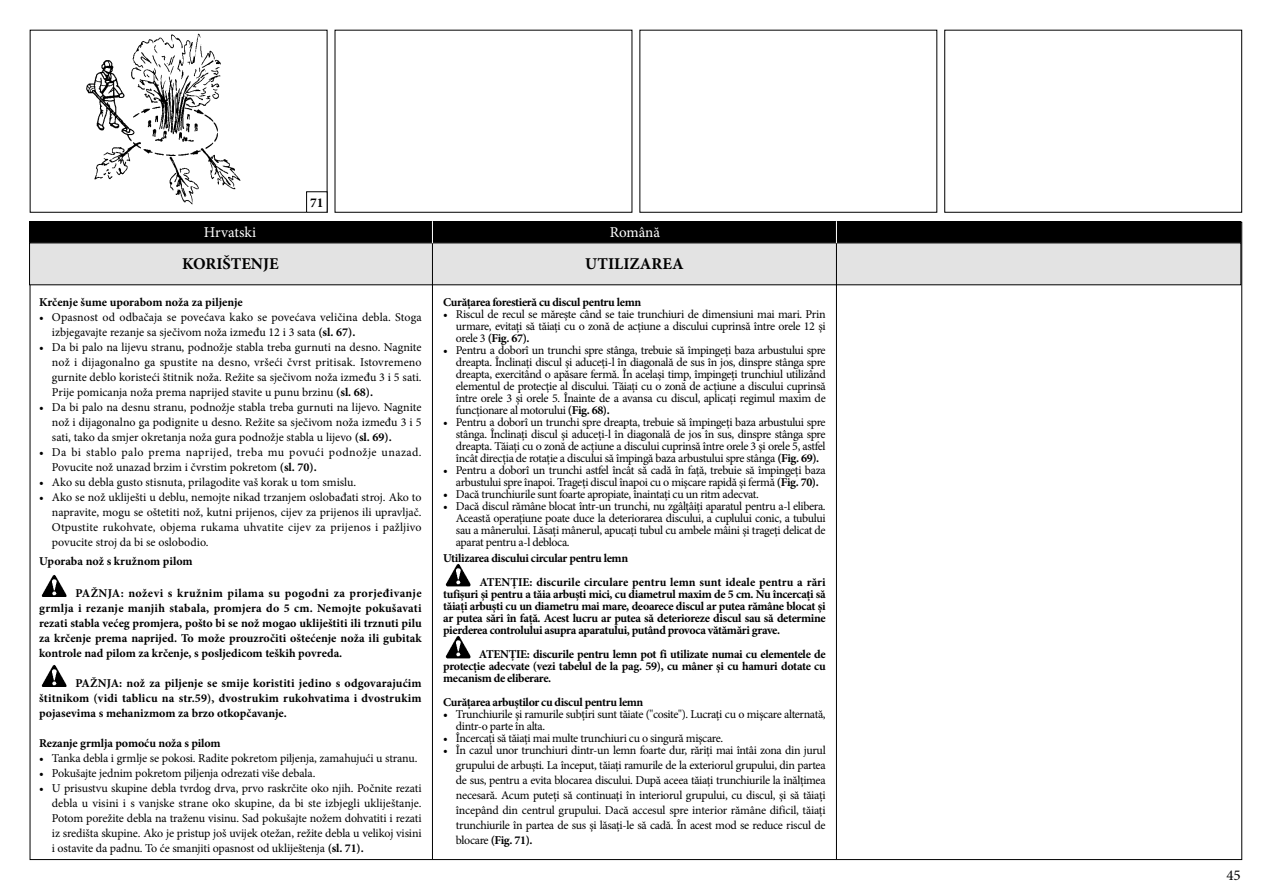
<style>
.page{position:relative;width:1263px;height:893px;background:#fff}
.page>*{position:absolute;margin:0;border:0;box-sizing:border-box;transform-origin:0 0}
.t1{font:700 16.5px "Minion Pro";color:#000}
.t2{font:15px "Minion Pro";letter-spacing:-.005em;color:#fff}
.t3{font:15px "Minion Pro";color:#000}
.t4{font:700 13.5px "Minion Pro";color:#000}
.t5{font:12px/15px "Minion Pro";letter-spacing:-.02em;color:#000;text-align:justify}
.t6{font:700 12px/15px "Minion Pro";letter-spacing:-.01em;color:#000;text-align:justify}
.t7{font:12px/15px "Minion Pro";letter-spacing:.005em;color:#000}
.t8{font:12px/15px "Minion Pro";letter-spacing:.025em;color:#000}
.t9{font:700 12px "Minion Pro";letter-spacing:-.03em;color:#000}
.s1{font-weight:700}
</style>
<div class="page">
<img style="left:86px;top:33px;width:155px;height:172px">
<div style="left:30px;top:30px;width:297px;height:183px;border:1px solid #000"></div>
<div style="left:306px;top:191px;width:21px;height:22px;border:1px solid #000"></div>
<div style="left:335px;top:30px;width:297px;height:183px;border:1px solid #000"></div>
<div style="left:639px;top:30px;width:298px;height:183px;border:1px solid #000"></div>
<div style="left:944px;top:30px;width:298px;height:183px;border:1px solid #000"></div>
<div style="left:30px;top:243px;width:1211px;height:42px;background:#e3e3e3"></div>
<div style="left:30px;top:222px;width:1211px;height:20px;background:#000"></div>
<div style="left:29px;top:221px;width:1212px;height:22px;border:1px solid #000"></div>
<hr style="left:432px;top:221px;width:1px;height:638px;background:#000">
<svg style="left:432px;top:221px;width:1px;height:22px"></svg>
<hr style="left:836px;top:221px;width:1px;height:638px;background:#000">
<svg style="left:836px;top:221px;width:1px;height:22px"></svg>
<img style="left:41px;top:574px;width:26px;height:23px">
<img style="left:41px;top:664px;width:26px;height:23px">
<img style="left:445px;top:563px;width:26px;height:23px">
<img style="left:445px;top:635px;width:26px;height:23px">
<p class="t2" style="left:204px;top:222px;width:54px">Hrvatski</p>
<p class="t4" style="left:310px;top:193px;width:15px">71</p>
<p class="t2" style="left:610px;top:222px;width:52px">Română</p>
<h1 class="t1" style="left:182px;top:252px;width:98px">KORIŠTENJE</h1>
<h1 class="t1" style="left:585px;top:252px;width:100px">UTILIZAREA</h1>
<p class="t6" style="left:39px;top:294px;width:205px">Krčenje šume uporabom noža za piljenje</p>
<p class="t7" style="left:52px;top:309px;width:371px;text-indent:-13px">• Opasnost od odbačaja se povećava kako se povećava veličina debla. Stoga izbjegavajte rezanje sa sječivom noža između 12 i 3 sata <span class="s1">(sl. 67).</span></p>
<p class="t5" style="left:52px;top:339px;width:371px;text-indent:-13px">• Da bi palo na lijevu stranu, podnožje stabla treba gurnuti na desno. Nagnite nož i dijagonalno ga spustite na desno, vršeći čvrst pritisak. Istovremeno gurnite deblo koristeći štitnik noža. Režite sa sječivom noža između 3 i 5 sati.<br>Prije pomicanja noža prema naprijed stavite u punu brzinu <span class="s1">(sl. 68).</span></p>
<p class="t5" style="left:52px;top:399px;width:371px;text-indent:-13px">• Da bi palo na desnu stranu, podnožje stabla treba gurnuti na lijevo. Nagnite nož i dijagonalno ga podignite u desno. Režite sa sječivom noža između 3 i 5 sati, tako da smjer okretanja noža gura podnožje stabla u lijevo <span class="s1">(sl. 69).</span></p>
<p class="t8" style="left:52px;top:444px;width:371px;text-indent:-13px">• Da bi stablo palo prema naprijed, treba mu povući podnožje unazad.<br>Povucite nož unazad brzim i čvrstim pokretom <span class="s1">(sl. 70).</span></p>
<p class="t5" style="left:39px;top:474px;width:318px">• Ako su debla gusto stisnuta, prilagodite vaš korak u tom smislu.</p>
<p class="t5" style="left:52px;top:489px;width:371px;text-indent:-13px">• Ako se nož ukliješti u deblu, nemojte nikad trzanjem oslobađati stroj. Ako to napravite, mogu se oštetiti nož, kutni prijenos, cijev za prijenos ili upravljač.<br>Otpustite rukohvate, objema rukama uhvatite cijev za prijenos i pažljivo povucite stroj da bi se oslobodio.</p>
<p class="t6" style="left:39px;top:554px;width:155px">Uporaba nož s kružnom pilom</p>
<p class="t6" style="left:39px;top:585px;width:384px;text-indent:36px">PAŽNJA: noževi s kružnim pilama su pogodni za prorjeđivanje grmlja i rezanje manjih stabala, promjera do 5 cm. Nemojte pokušavati rezati stabla većeg promjera, pošto bi se nož mogao ukliještiti ili trznuti pilu za krčenje prema naprijed. To može prouzročiti oštećenje noža ili gubitak kontrole nad pilom za krčenje, s posljedicom teških povreda.</p>
<p class="t6" style="left:39px;top:675px;width:384px;text-indent:36px">PAŽNJA: nož za piljenje se smije koristiti jedino s odgovarajućim štitnikom (vidi tablicu na str.59), dvostrukim rukohvatima i dvostrukim pojasevima s mehanizmom za brzo otkopčavanje.</p>
<p class="t6" style="left:39px;top:735px;width:183px">Rezanje grmlja pomoću noža s pilom</p>
<p class="t5" style="left:39px;top:750px;width:380px">• Tanka debla i grmlje se pokosi. Radite pokretom piljenja, zamahujući u stranu.</p>
<p class="t5" style="left:39px;top:765px;width:278px">• Pokušajte jednim pokretom piljenja odrezati više debala.</p>
<p class="t5" style="left:52px;top:780px;width:371px;text-indent:-13px">• U prisustvu skupine debla tvrdog drva, prvo raskrčite oko njih. Počnite rezati debla u visini i s vanjske strane oko skupine, da bi ste izbjegli ukliještanje.<br>Potom porežite debla na traženu visinu. Sad pokušajte nožem dohvatiti i rezati iz središta skupine. Ako je pristup još uvijek otežan, režite debla u velikoj visini i ostavite da padnu. To će smanjiti opasnost od ukliještenja <span class="s1">(sl. 71).</span></p>
<p class="t9" style="left:443px;top:293px;width:200px">Curăţarea forestieră cu discul pentru lemn</p>
<p class="t5" style="left:456px;top:308px;width:371px;line-height:12px;text-indent:-13px">• Riscul de recul se măreşte când se taie trunchiuri de dimensiuni mai mari. Prin urmare, evitaţi să tăiaţi cu o zonă de acţiune a discului cuprinsă între orele 12 şi orele 3 <span class="s1">(Fig. 67).</span></p>
<p class="t5" style="left:456px;top:344px;width:371px;line-height:12px;text-indent:-13px">• Pentru a doborî un trunchi spre stânga, trebuie să împingeţi baza arbustului spre dreapta. Înclinaţi discul şi aduceţi-l în diagonală de sus în jos, dinspre stânga spre dreapta, exercitând o apăsare fermă. În acelaşi timp, împingeţi trunchiul utilizând elementul de protecţie al discului. Tăiaţi cu o zonă de acţiune a discului cuprinsă între orele 3 şi orele 5. Înainte de a avansa cu discul, aplicaţi regimul maxim de funcţionare al motorului <span class="s1">(Fig. 68).</span></p>
<p class="t5" style="left:456px;top:416px;width:371px;line-height:12px;text-indent:-13px">• Pentru a doborî un trunchi spre dreapta, trebuie să împingeţi baza arbustului spre stânga. Înclinaţi discul şi aduceţi-l în diagonală de jos în sus, dinspre stânga spre dreapta. Tăiaţi cu o zonă de acţiune a discului cuprinsă între orele 3 şi orele 5, astfel încât direcţia de rotaţie a discului să împingă baza arbustului spre stânga <span class="s1">(Fig. 69).</span></p>
<p class="t5" style="left:443px;top:464px;width:384px;line-height:12px;text-align:center">• Pentru a doborî un trunchi astfel încât să cadă în faţă, trebuie să împingeţi baza arbustului spre înapoi. Trageţi discul înapoi cu o mişcare rapidă şi fermă <span class="s1">(Fig. 70).</span></p>
<p class="t5" style="left:443px;top:486px;width:317px"><span class="s1">•</span> Dacă trunchiurile sunt foarte apropiate, înaintaţi cu un ritm adecvat.</p>
<p class="t5" style="left:456px;top:500px;width:371px;line-height:12px;text-indent:-13px">• Dacă discul rămâne blocat într-un trunchi, nu zgâlţâiţi aparatul pentru a-l elibera.<br>Această operaţiune poate duce la deteriorarea discului, a cuplului conic, a tubului sau a mânerului. Lăsaţi mânerul, apucaţi tubul cu ambele mâini şi trageţi delicat de aparat pentru a-l debloca.</p>
<p class="t6" style="left:479px;top:546px;width:348px;line-height:24px;text-indent:-36px">Utilizarea discului circular pentru lemn<br>ATENŢIE: discurile circulare pentru lemn sunt ideale pentru a rări</p>
<p class="t6" style="left:443px;top:588px;width:384px;line-height:12px">tufişuri şi pentru a tăia arbuşti mici, cu diametrul maxim de 5 cm. Nu încercaţi să tăiaţi arbuşti cu un diametru mai mare, deoarece discul ar putea rămâne blocat şi ar putea sări în faţă. Acest lucru ar putea să deterioreze discul sau să determine pierderea controlului asupra aparatului, putând provoca vătămări grave.</p>
<p class="t6" style="left:443px;top:648px;width:384px;line-height:12px;text-indent:36px">ATENŢIE: discurile pentru lemn pot fi utilizate numai cu elementele de protecţie adecvate (vezi tabelul de la pag. 59), cu mâner şi cu hamuri dotate cu mecanism de eliberare.</p>
<p class="t9" style="left:443px;top:694px;width:202px">Curăţarea arbuştilor cu discul pentru lemn</p>
<p class="t5" style="left:456px;top:708px;width:371px;line-height:12px;text-indent:-13px"><span class="s1">•</span> Trunchiurile şi ramurile subţiri sunt tăiate ("cosite"). Lucraţi cu o mişcare alternată, dintr-o parte în alta.</p>
<p class="t5" style="left:443px;top:731px;width:281px">• Încercaţi să tăiaţi mai multe trunchiuri cu o singură mişcare.</p>
<p class="t5" style="left:456px;top:743px;width:371px;text-indent:-13px">• În cazul unor trunchiuri dintr-un lemn foarte dur, răriţi mai întâi zona din jurul grupului de arbuşti. La început, tăiaţi ramurile de la exteriorul grupului, din partea de sus, pentru a evita blocarea discului. După aceea tăiaţi trunchiurile la înălţimea necesară. Acum puteţi să continuaţi în interiorul grupului, cu discul, şi să tăiaţi începând din centrul grupului. Dacă accesul spre interior rămâne dificil, tăiaţi trunchiurile în partea de sus şi lăsaţi-le să cadă. În acest mod se reduce riscul de blocare <span class="s1">(Fig. 71).</span></p>
<p class="t3" style="left:1226px;top:865px;width:16px">45</p>
</div>
